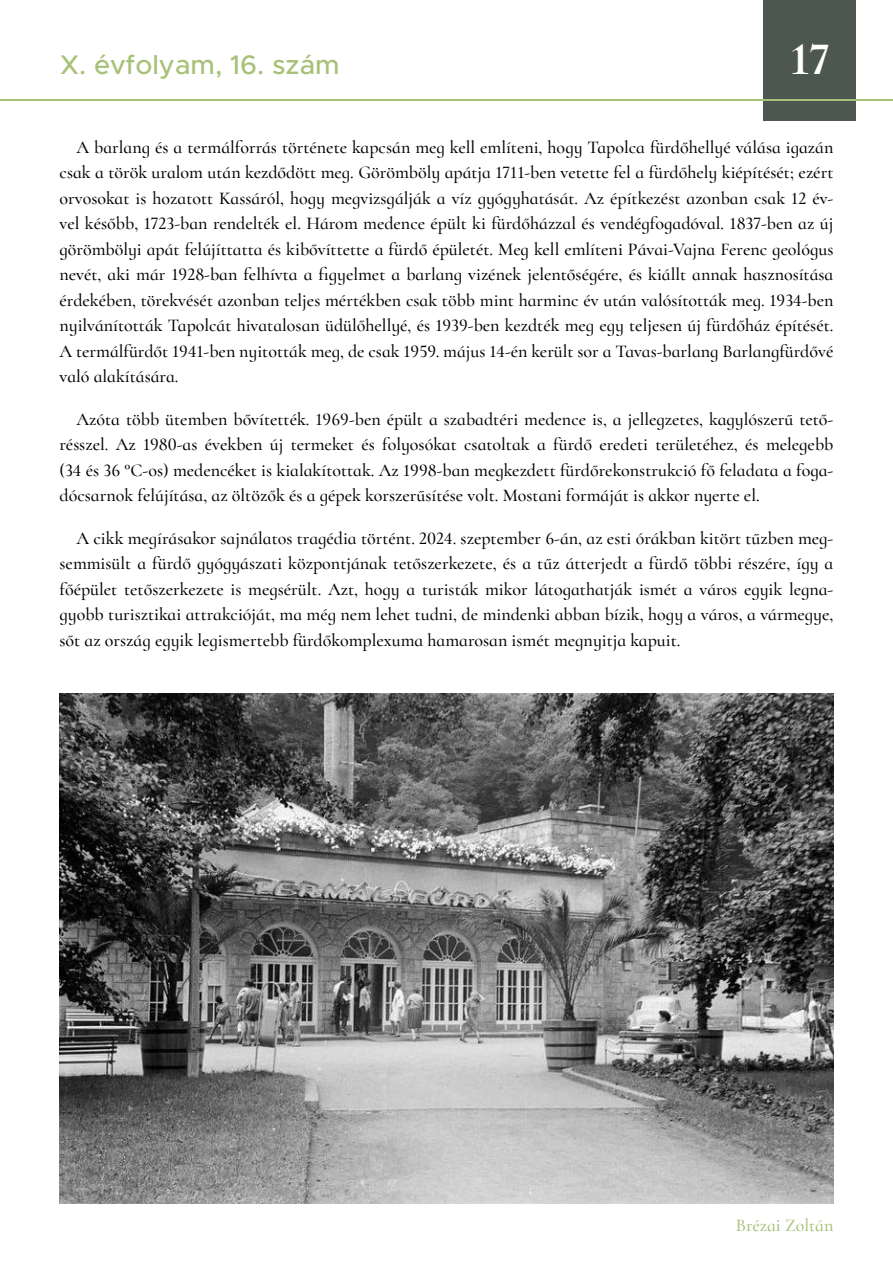
<style>
.page{position:relative;width:893px;height:1263px;background:#fff}
.page>*{position:absolute;margin:0;border:0;box-sizing:border-box;transform-origin:0 0}
.t1{font:700 48px "Cormorant Infant";color:#fff}
.t2{font:500 27px "Metropolis";color:#a7c178}
.t3{font:500 18px/25.5px "Cormorant Infant";color:#000;text-align:justify}
.t4{font:500 18px "Cormorant Infant";color:#a7c178}
</style>
<div class="page">
<img style="left:60px;top:693px;width:773px;height:510px">
<div style="left:763px;top:0;width:93px;height:120px;background:#4c5750"></div>
<hr style="left:0;top:99px;width:893px;height:1px;background:#a7c178">
<h2 class="t2" style="left:60px;top:53px;width:281px">X. évfolyam, 16. szám</h2>
<h1 class="t1" style="left:791px;top:29px;width:41px">17</h1>
<p class="t3" style="left:60px;top:134px;width:775px;text-indent:17px">A barlang és a termálforrás története kapcsán meg kell említeni, hogy Tapolca fürdőhellyé válása igazán csak a török uralom után kezdődött meg. Görömböly apátja 1711-ben vetette fel a fürdőhely kiépítését; ezért orvosokat is hozatott Kassáról, hogy megvizsgálják a víz gyógyhatását. Az építkezést azonban csak 12 év&shy;vel később, 1723-ban rendelték el. Három medence épült ki fürdőházzal és vendégfogadóval. 1837-ben az új görömbölyi apát felújíttatta és kibővíttette a fürdő épületét. Meg kell említeni Pávai-Vajna Ferenc geológus nevét, aki már 1928-ban felhívta a 昀椀gyelmet a barlang vizének jelentőségére, és kiállt annak hasznosítása érdekében, törekvését azonban teljes mértékben csak több mint harminc év után valósították meg. 1934-ben nyilvánították Tapolcát hivatalosan üdülőhellyé, és 1939-ben kezdték meg egy teljesen új fürdőház építését.<br>A termálfürdőt 1941-ben nyitották meg, de csak 1959. május 14-én került sor a Tavas-barlang Barlangfürdővé való alakítására.</p>
<p class="t3" style="left:60px;top:406px;width:775px;text-indent:17px">Azóta több ütemben bővítették. 1969-ben épült a szabadtéri medence is, a jellegzetes, kagylószerű tető&shy;résszel. Az 1980-as években új termeket és folyosókat csatoltak a fürdő eredeti területéhez, és melegebb (34 és 36 °C-os) medencéket is kialakítottak. Az 1998-ban megkezdett fürdőrekonstrukció fő feladata a foga&shy;dócsarnok felújítása, az öltözők és a gépek korszerűsítése volt. Mostani formáját is akkor nyerte el.</p>
<p class="t3" style="left:60px;top:525px;width:775px;text-indent:17px">A cikk megírásakor sajnálatos tragédia történt. 2024. szeptember 6-án, az esti órákban kitört tűzben meg&shy;semmisült a fürdő gyógyászati központjának tetőszerkezete, és a tűz átterjedt a fürdő többi részére, így a főépület tetőszerkezete is megsérült. Azt, hogy a turisták mikor látogathatják ismét a város egyik legna&shy;gyobb turisztikai attrakcióját, ma még nem lehet tudni, de mindenki abban bízik, hogy a város, a vármegye, sőt az ország egyik legismertebb fürdőkomplexuma hamarosan ismét megnyitja kapuit.</p>
<p class="t4" style="left:736px;top:1214px;width:99px">Brézai Zoltán</p>
</div>
